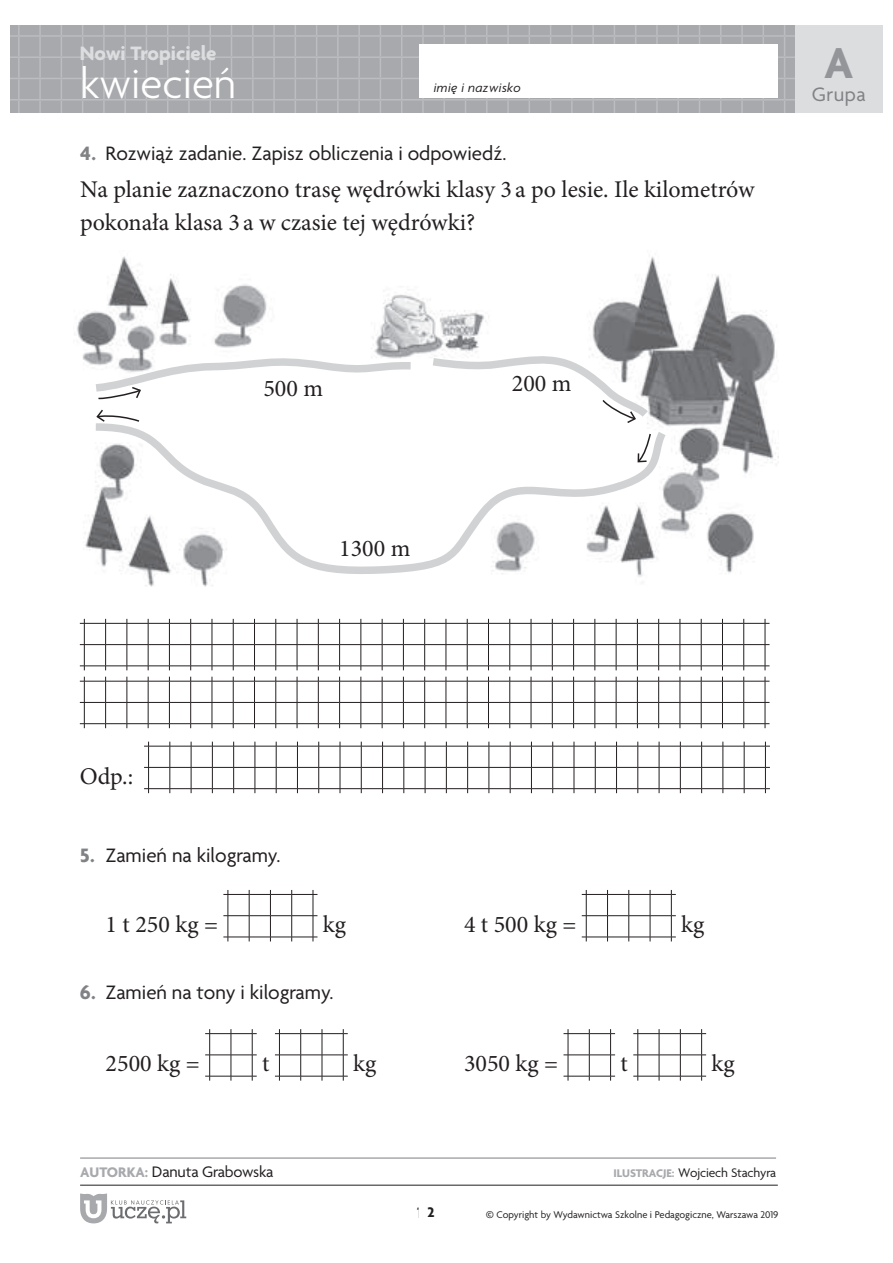
<style>
.page{position:relative;width:893px;height:1263px;background:#fff}
.page>*{position:absolute;margin:0;border:0;box-sizing:border-box;transform-origin:0 0}
.t1{font:700 46.5px "Agenda Pl";color:#939598}
.t2{font:300 45px "Agenda Pl";color:#fff}
.t3{font:24px/33px "Minion Pro";color:#231f20}
.t4{font:21px "Agenda Pl";color:#231f20}
.t5{font:700 21px "Agenda Pl";color:#dcdddf}
.t6{font:21px "Agenda Pl";letter-spacing:.025em;color:#808285}
.t7{font:16.5px "Agenda Pl";letter-spacing:-.01em;color:#231f20}
.t8{font:700 16.5px "Agenda Pl";color:#231f20}
.t9{font:700 15px "Agenda Pl";color:#231f20}
.t10{font:13.5px "Agenda Pl";letter-spacing:-.01em;color:#231f20}
.t11{font:italic 13.5px "Agenda Pl";letter-spacing:.025em;color:#231f20}
.t12{font:10.5px "Agenda Pl";color:#231f20}
.s1{font-weight:700;color:#808285}
.s2{font-weight:700;font-size:15px;color:#a8a9ad}
.s3{font-weight:700;font-size:12px;color:#a8a9ad}
.s4{font-size:13.5px}
</style>
<div class="page">
<svg style="left:11px;top:26px;width:783px;height:87px;background:#abacb0"></svg>
<div style="left:794px;top:26px;width:88px;height:87px;background:#dcdddf"></div>
<div style="left:419px;top:45px;width:358px;height:53px;background:#fff"></div>
<svg style="left:80px;top:1194px;width:106px;height:29px"></svg>
<hr style="left:80px;top:1185px;width:697px;height:1px;background:#231f20">
<hr style="left:80px;top:1157px;width:696px;height:2px;background:#a8a9ad">
<img style="left:77px;top:256px;width:699px;height:331px">
<svg style="left:80px;top:677px;width:689px;height:51px"></svg>
<svg style="left:80px;top:619px;width:689px;height:51px"></svg>
<svg style="left:144px;top:742px;width:626px;height:51px"></svg>
<svg style="left:223px;top:890px;width:94px;height:51px"></svg>
<svg style="left:581px;top:890px;width:94px;height:51px"></svg>
<svg style="left:205px;top:1029px;width:52px;height:52px"></svg>
<svg style="left:275px;top:1029px;width:73px;height:52px"></svg>
<svg style="left:563px;top:1029px;width:52px;height:52px"></svg>
<svg style="left:633px;top:1029px;width:73px;height:52px"></svg>
<svg style="left:88px;top:420px;width:584px;height:161px"></svg>
<svg style="left:88px;top:357px;width:330px;height:43px"></svg>
<svg style="left:425px;top:349px;width:230px;height:76px"></svg>
<svg style="left:636px;top:432px;width:16px;height:32px"></svg>
<svg style="left:95px;top:408px;width:46px;height:15px"></svg>
<p class="t5" style="left:80px;top:40px;width:138px">Nowi Tropiciele</p>
<h2 class="t2" style="left:80px;top:65px;width:158px">kwiecień</h2>
<p class="t11" style="left:433px;top:79px;width:89px">imię i nazwisko</p>
<p class="t4" style="left:80px;top:145px;width:428px"><span class="s1">4.</span> Rozwiąż zadanie. Zapisz obliczenia i odpowiedź.</p>
<p class="t3" style="left:80px;top:175px;width:676px">Na planie zaznaczono trasę wędrówki klasy 3 a po lesie. Ile kilometrów pokonała klasa 3 a w czasie tej wędrówki?</p>
<p class="t3" style="left:263px;top:374px;width:61px">500 m</p>
<p class="t3" style="left:512px;top:369px;width:61px">200 m</p>
<p class="t3" style="left:339px;top:533px;width:73px">1300 m</p>
<h1 class="t1" style="left:824px;top:35px;width:31px">A</h1>
<p class="t6" style="left:811px;top:86px;width:55px">Grupa</p>
<p class="t3" style="left:80px;top:761px;width:55px">Odp.:</p>
<p class="t4" style="left:80px;top:847px;width:202px"><span class="s1">5.</span> Zamień na kilogramy.</p>
<p class="t3" style="left:106px;top:910px;width:114px">1 t 250 kg =</p>
<p class="t3" style="left:323px;top:910px;width:25px">kg</p>
<p class="t3" style="left:464px;top:910px;width:114px">4 t 500 kg =</p>
<p class="t3" style="left:681px;top:910px;width:25px">kg</p>
<p class="t4" style="left:80px;top:984px;width:255px"><span class="s1">6.</span> Zamień na tony i kilogramy.</p>
<p class="t3" style="left:106px;top:1049px;width:96px">2500 kg =</p>
<p class="t3" style="left:262px;top:1049px;width:9px">t</p>
<p class="t3" style="left:353px;top:1049px;width:25px">kg</p>
<p class="t3" style="left:464px;top:1049px;width:96px">3050 kg =</p>
<p class="t3" style="left:620px;top:1049px;width:9px">t</p>
<p class="t3" style="left:711px;top:1049px;width:25px">kg</p>
<p class="t7" style="left:80px;top:1165px;width:195px"><span class="s2">AUTORKA:</span> Danuta Grabowska</p>
<p class="t10" style="left:613px;top:1167px;width:164px"><span class="s3">ILUSTRACJE:</span> Wojciech Stachyra</p>
<p class="t9" style="left:427px;top:1203px;width:9px">2</p>
<p class="t8" style="left:417px;top:1202px;width:23px">136</p>
<p class="t12" style="left:486px;top:1210px;width:294px"><span class="s4">©</span> Copyright by Wydawnictwa Szkolne i Pedagogiczne, Warszawa 2019</p>
</div>
